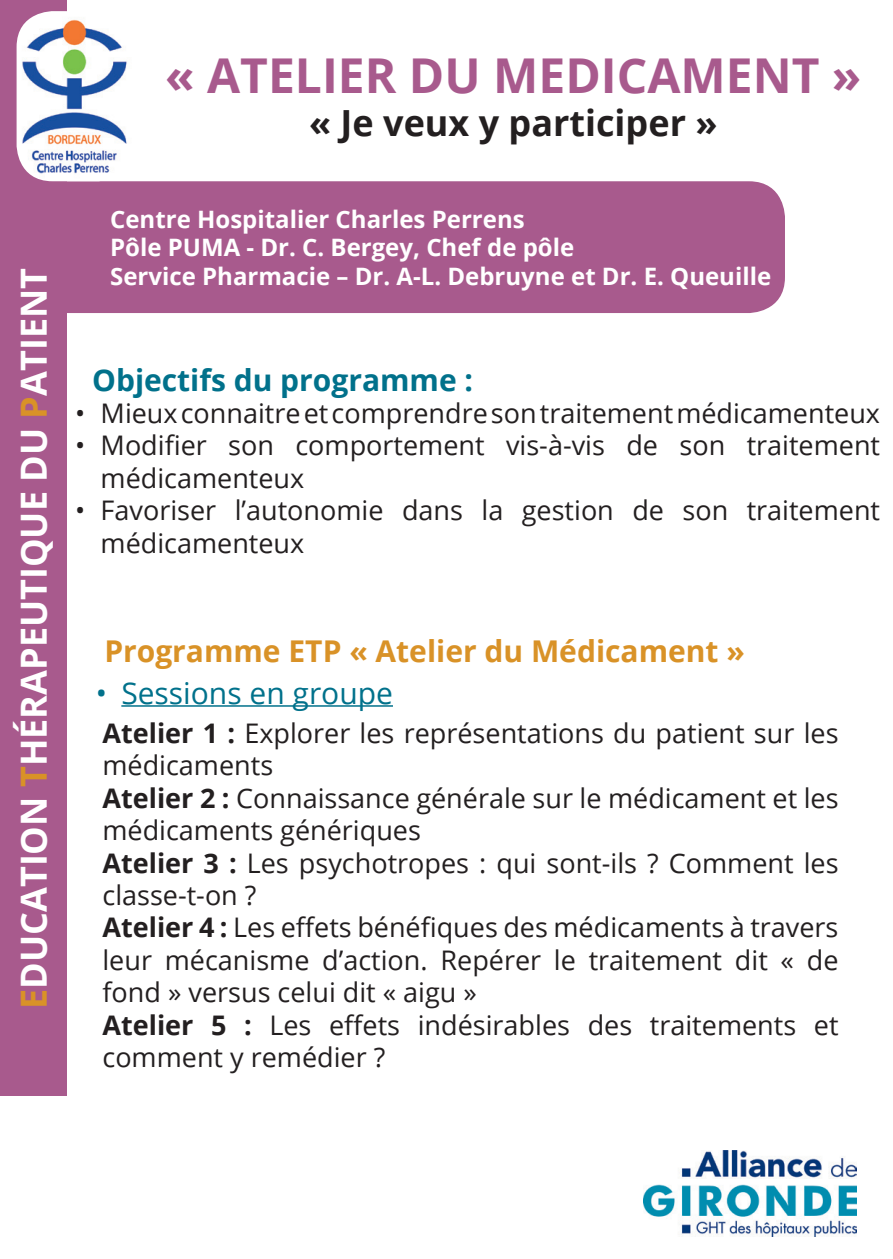
<style>
.page{position:relative;width:893px;height:1259px;background:#fff}
.page>*{position:absolute;margin:0;border:0;box-sizing:border-box;transform-origin:0 0}
.t1{font:700 48px "Open Sans";color:#a85a8d}
.t2{font:700 36px "Open Sans";color:#fff}
.t3{font:700 36px "Open Sans";color:#231f20}
.t4{font:700 30px "Open Sans";color:#d99227}
.t5{font:700 30px "Open Sans";color:#01718b}
.t6{font:30px "Open Sans";color:#01718b}
.t7{font:27px/32.4px "Open Sans";color:#231f20}
.t8{font:700 24px "Open Sans";color:#fff}
.s1{color:#d99227}
.s2{font-weight:700}
</style>
<div class="page">
<hr style="left:121px;top:705px;width:272px;height:1px;background:#01718b">
<div style="left:17px;top:181px;width:768px;height:132px;background:#a85a8d;border-radius:36px"></div>
<div style="left:0;top:0;width:66px;height:1096px;background:#a85a8d"></div>
<img style="left:17px;top:11px;width:110px;height:170px">
<img style="left:643px;top:1151px;width:213px;height:86px">
<p class="t1" style="left:165px;top:42px;width:698px">« ATELIER DU MEDICAMENT »</p>
<p class="t3" style="left:309px;top:98px;width:410px">« Je veux y participer »</p>
<p class="t2" style="left:8px;top:1009px;width:742px;rotate:-90deg"><span class="s1">E</span>DUCATION <span class="s1">T</span>HÉRAPEUTIQUE DU <span class="s1">P</span>ATIENT</p>
<p class="t8" style="left:110px;top:202px;width:416px">Centre Hospitalier Charles Perrens</p>
<p class="t8" style="left:110px;top:231px;width:466px">Pôle PUMA - Dr. C. Bergey, Chef de pôle</p>
<p class="t8" style="left:110px;top:259px;width:663px">Service Pharmacie – Dr. A-L. Debruyne et Dr. E. Queuille</p>
<p class="t5" style="left:92px;top:358px;width:383px">Objectifs du programme :</p>
<p class="t7" style="left:75px;top:396px;width:806px">• Mieuxconnaitreetcomprendresontraitementmédicamenteux</p>
<p class="t7" style="left:101px;top:429px;width:781px;text-indent:-26px">• Modifier son comportement vis-à-vis de son traitement médicamenteux</p>
<p class="t7" style="left:101px;top:493px;width:781px;text-indent:-26px">• Favoriser l’autonomie dans la gestion de son traitement médicamenteux</p>
<p class="t4" style="left:104px;top:630px;width:642px">Programme ETP « Atelier du Médicament »</p>
<p class="t6" style="left:96px;top:672px;width:299px">• Sessions en groupe</p>
<p class="t7" style="left:102px;top:716px;width:738px"><span class="s2">Atelier 1 :</span> Explorer les représentations du patient sur les médicaments</p>
<p class="t7" style="left:102px;top:781px;width:738px"><span class="s2">Atelier 2 :</span> Connaissance générale sur le médicament et les médicaments génériques</p>
<p class="t7" style="left:102px;top:846px;width:738px"><span class="s2">Atelier 3 :</span> Les psychotropes : qui sont-ils ? Comment les classe-t-on ?</p>
<p class="t7" style="left:102px;top:910px;width:737px;text-align:justify"><span class="s2">Atelier 4 :</span> Les effets bénéfiques des médicaments à travers leur mécanisme d’action. Repérer le traitement dit « de fond » versus celui dit « aigu »</p>
<p class="t7" style="left:102px;top:1008px;width:738px"><span class="s2">Atelier 5 :</span> Les effets indésirables des traitements et comment y remédier ?</p>
</div>
